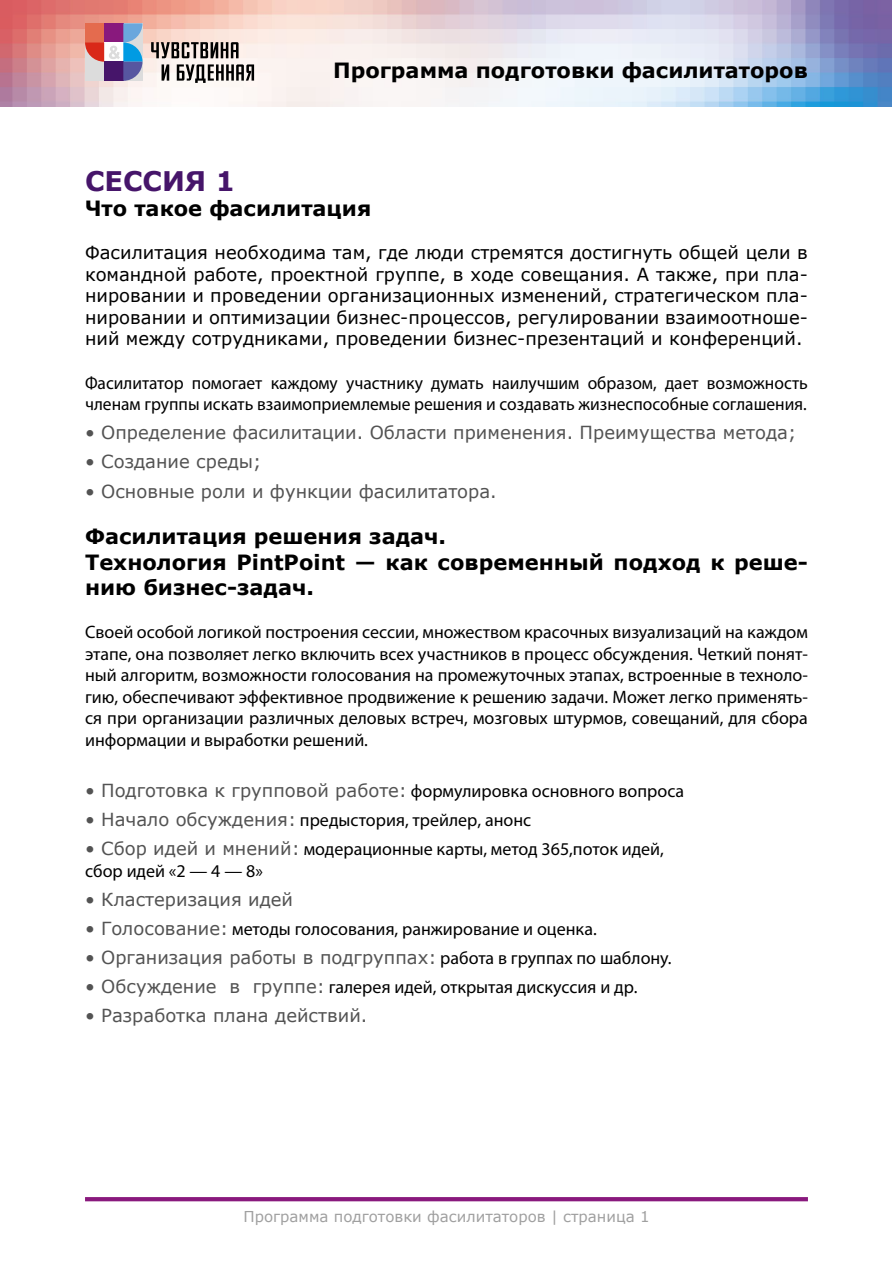
<style>
.page{position:relative;width:893px;height:1263px;background:#fff}
.page>*{position:absolute;margin:0;border:0;box-sizing:border-box;transform-origin:0 0}
.t1{font:700 27px "Verdana";color:#46156a}
.t2{font:700 21px/25.2px "Verdana";color:#000}
.t3{font:18px/21.6px "Myriad Pro";color:#000}
.t4{font:18px/21.6px "Verdana";color:#000;text-align:justify}
.t5{font:18px "Verdana";color:#535353}
.t6{font:15px "Verdana";color:#a0a0a0}
.s1{font-family:"Myriad Pro";color:#000}
.s2{font-family:"Verdana";color:#535353}
</style>
<div class="page">
<img style="left:0;top:0;width:891px;height:106px">
<svg style="left:85px;top:23px;width:57px;height:58px;background:#9c7fa1"></svg>
<svg style="left:151px;top:42px;width:88px;height:16px"></svg>
<svg style="left:162px;top:64px;width:7px;height:17px"></svg>
<svg style="left:177px;top:64px;width:77px;height:19px"></svg>
<svg style="left:85px;top:1197px;width:723px;height:4px;background:#8b1d7f"></svg>
<p class="t2" style="left:333px;top:57px;width:476px">Программа подготовки фасилитаторов</p>
<h1 class="t1" style="left:85px;top:162px;width:151px">СЕССИЯ 1</h1>
<p class="t2" style="left:85px;top:195px;width:288px">Что такое фасилитация</p>
<p class="t4" style="left:85px;top:241px;width:724px">Фасилитация необходима там, где люди стремятся достигнуть общей цели в командной работе, проектной группе, в ходе совещания. А также, при пла&shy;нировании и проведении организационных изменений, стратегическом пла&shy;нировании и оптимизации бизнес-процессов, регулировании взаимоотноше&shy;ний между сотрудниками, проведении бизнес-презентаций и конференций.</p>
<p class="t3" style="left:85px;top:371px;width:724px">Фасилитатор помогает каждому участнику думать наилучшим образом, дает возможность членам группы искать взаимоприемлемые решения и создавать жизнеспособные соглашения.</p>
<p class="t5" style="left:85px;top:420px;width:713px">• Определение фасилитации. Области применения. Преимущества метода;</p>
<p class="t5" style="left:85px;top:449px;width:178px">• Создание среды;</p>
<p class="t5" style="left:85px;top:479px;width:413px">• Основные роли и функции фасилитатора.</p>
<p class="t2" style="left:85px;top:524px;width:724px">Фасилитация решения задач.<br>Технология PintPoint — как современный подход к реше&shy;нию бизнес-задач.</p>
<p class="t3" style="left:85px;top:621px;width:724px;text-align:justify">Своей особой логикой построения сессии, множеством красочных визуализаций на каждом этапе, она позволяет легко включить всех участников в процесс обсуждения. Четкий понят&shy;ный алгоритм, возможности голосования на промежуточных этапах, встроенные в техноло&shy;гию, обеспечивают эффективное продвижение к решению задачи. Может легко применять&shy;ся при организации различных деловых встреч, мозговых штурмов, совещаний, для сбора информации и выработки решений.</p>
<p class="t5" style="left:85px;top:778px;width:601px">• Подготовка к групповой работе: <span class="s1">формулировка основного вопроса</span></p>
<p class="t3" style="left:85px;top:809px;width:448px"><span class="s2">• Начало обсуждения:</span> предыстория, трейлер, анонс</p>
<p class="t3" style="left:85px;top:838px;width:580px"><span class="s2">• Сбор идей и мнений:</span> модерационные карты, метод 365,поток идей, сбор идей «2 — 4 — 8»</p>
<p class="t5" style="left:85px;top:887px;width:210px">• Кластеризация идей</p>
<p class="t3" style="left:85px;top:918px;width:513px"><span class="s2">• Голосование:</span> методы голосования, ранжирование и оценка.</p>
<p class="t5" style="left:85px;top:945px;width:588px">• Организация работы в подгруппах: <span class="s1">работа в группах по шаблону.</span></p>
<p class="t3" style="left:85px;top:976px;width:554px"><span class="s2">• Обсуждение в группе:</span> галерея идей, открытая дискуссия и др.</p>
<p class="t5" style="left:85px;top:1003px;width:284px">• Разработка плана действий.</p>
<p class="t6" style="left:243px;top:1206px;width:408px">Программа подготовки фасилитаторов | страница 1</p>
</div>
